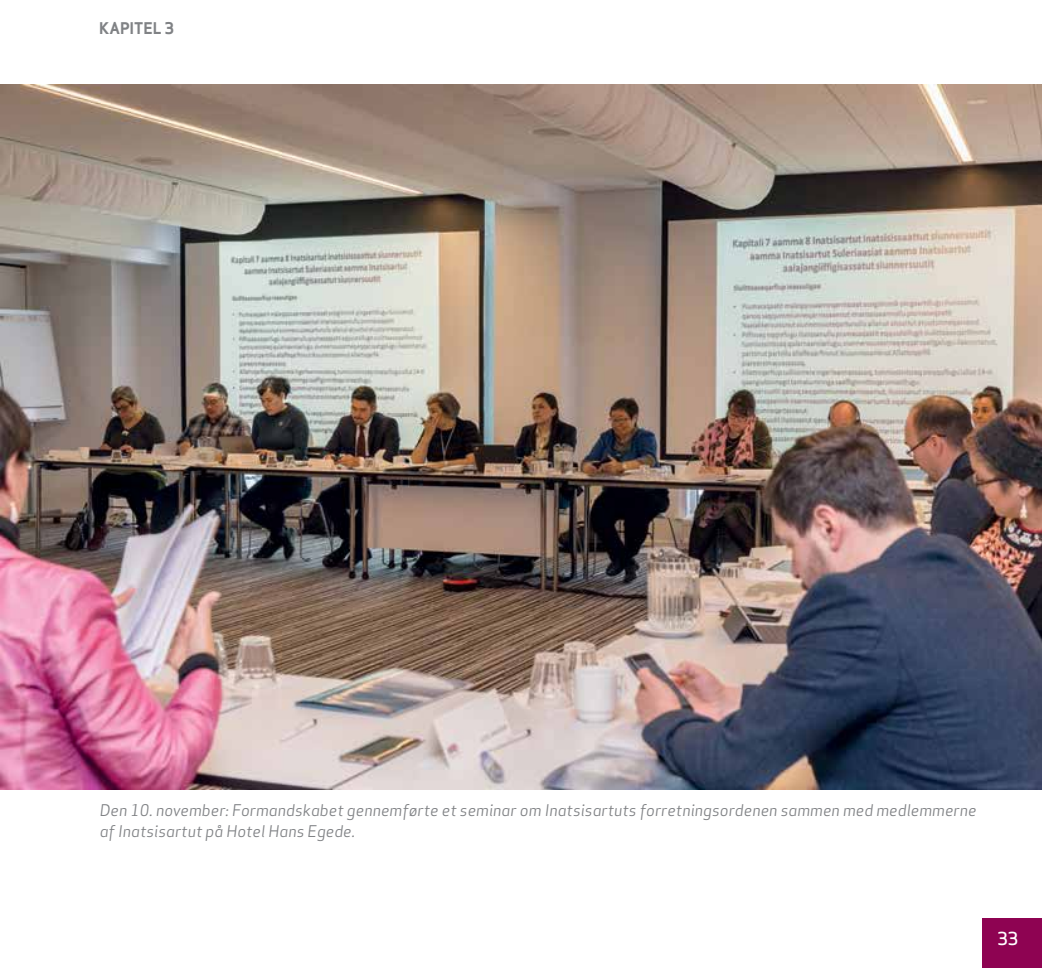
<style>
.page{position:relative;width:1042px;height:968px;background:#fff}
.page>*{position:absolute;margin:0;border:0;box-sizing:border-box;transform-origin:0 0}
.t1{font:500 17.5px "Apex Sans";color:#fff}
.t2{font:italic 15.75px/21px "Apex Sans";color:#808285}
.t3{font:700 15.75px "Apex Sans";color:#808285}
</style>
<div class="page">
<div style="left:982px;top:918px;width:60px;height:49px;background:#8e0352"></div>
<img style="left:0;top:84px;width:1042px;height:705px">
<p class="t3" style="left:99px;top:18px;width:76px">KAPITEL 3</p>
<p class="t2" style="left:100px;top:798px;width:878px">Den 10. november: Formandskabet gennemførte et seminar om Inatsisartuts forretningsordenen sammen med medlemmerne af Inatsisartut på Hotel Hans Egede.</p>
<p class="t1" style="left:997px;top:923px;width:22px">33</p>
</div>
